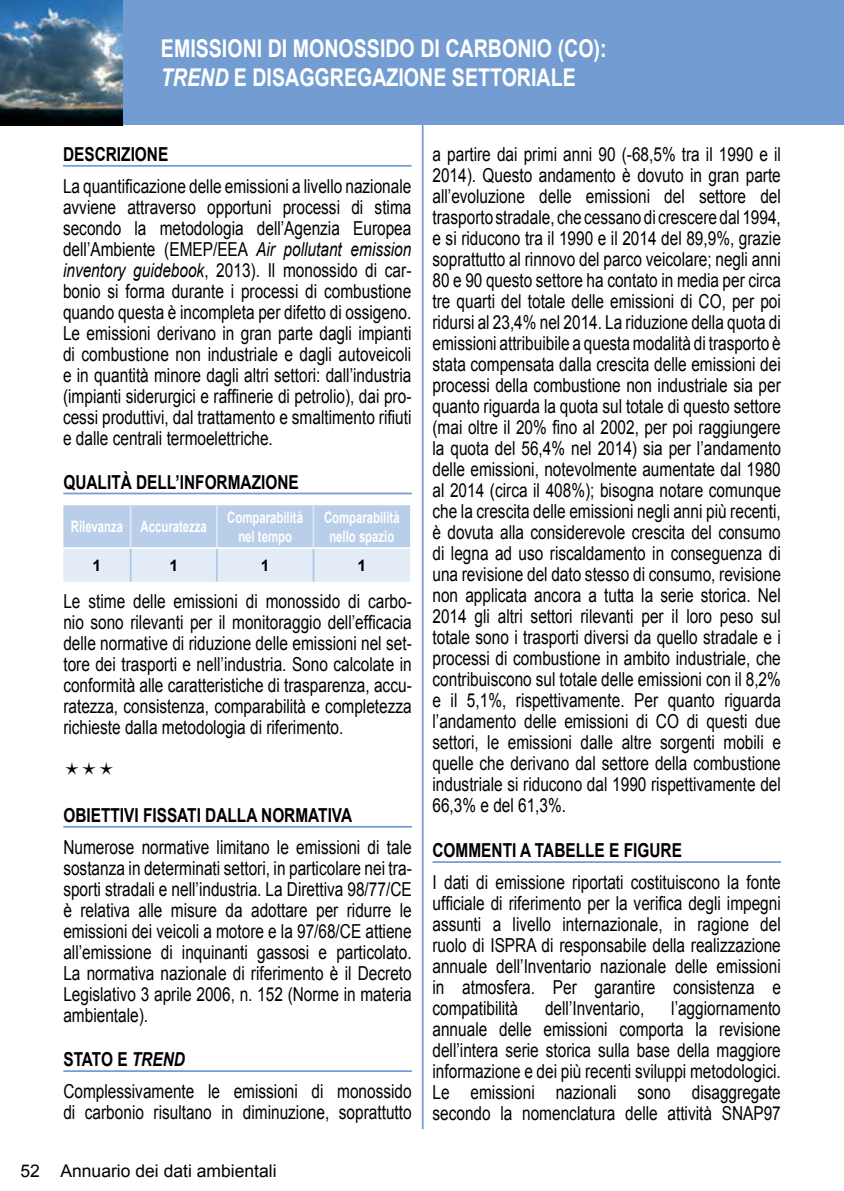
<style>
.page{position:relative;width:844px;height:1191px;background:#fff}
.page>*{position:absolute;margin:0;border:0;box-sizing:border-box;transform-origin:0 0}
.t1{font:700 24.5px/29.4px "Arial";color:#fff;scale:.8 1}
.t2{font:19.25px/21px "Arial";color:#000;text-align:justify;scale:.8 1}
.t3{font:700 19.25px "Arial";color:#000;scale:.8 1}
.t4{font:17.5px "Arial";color:#000}
.t5{font:700 15.75px/18.9px "Arial";color:#fff;text-align:center;scale:.72 1}
.t6{font:700 15.75px "Arial";color:#000}
.s1{font-style:italic}
.s2{font-weight:700}
.s3{font-weight:700;font-style:italic}
</style>
<div class="page">
<div style="left:123px;top:0;width:720px;height:125px;background:#739dd2"></div>
<img style="left:0;top:0;width:123px;height:125px">
<hr style="left:421px;top:117px;width:2px;height:1012px;background:#739dd2">
<hr style="left:63px;top:165px;width:348px;height:2px;background:#739dd2">
<hr style="left:63px;top:492px;width:348px;height:2px;background:#739dd2">
<svg style="left:63px;top:505px;width:347px;height:77px;background:#ccdbee"></svg>
<hr style="left:130px;top:549px;width:1px;height:33px;background:#aec5e7">
<hr style="left:216px;top:549px;width:2px;height:33px;background:#aec5e7">
<hr style="left:312px;top:549px;width:2px;height:33px;background:#aec5e7">
<hr style="left:130px;top:505px;width:1px;height:42px;background:#d7e8f7">
<hr style="left:216px;top:505px;width:2px;height:42px;background:#d7e8f7">
<hr style="left:312px;top:505px;width:2px;height:42px;background:#d7e8f7">
<hr style="left:63px;top:547px;width:68px;height:2px;background:#fff">
<hr style="left:131px;top:547px;width:86px;height:2px;background:#fff">
<hr style="left:217px;top:547px;width:96px;height:2px;background:#fff">
<hr style="left:313px;top:547px;width:97px;height:2px;background:#fff">
<hr style="left:63px;top:826px;width:348px;height:1px;background:#739dd2">
<hr style="left:63px;top:1070px;width:348px;height:2px;background:#739dd2">
<hr style="left:432px;top:861px;width:348px;height:2px;background:#739dd2">
<p class="t1" style="left:161px;top:34px;width:558px">EMISSIONI DI MONOSSIDO DI CARBONIO (CO):<br><span class="s1">TREND</span> E DISAGGREGAZIONE SETTORIALE</p>
<p class="t3" style="left:63px;top:141px;width:133px">DESCRIZIONE</p>
<p class="t2" style="left:63px;top:175px;width:437px">La quantificazione delle emissioni a livello nazionale avviene attraverso opportuni processi di stima secondo la metodologia dell’Agenzia Europea dell’Ambiente (EMEP/EEA <span class="s1">Air pollutant emission inventory guidebook</span>, 2013). Il monossido di car&shy;bonio si forma durante i processi di combustione quando questa è incompleta per difetto di ossigeno.<br>Le emissioni derivano in gran parte dagli impianti di combustione non industriale e dagli autoveicoli e in quantità minore dagli altri settori: dall’industria (impianti siderurgici e raffinerie di petrolio), dai pro&shy;cessi produttivi, dal trattamento e smaltimento rifiuti e dalle centrali termoelettriche.</p>
<p class="t3" style="left:63px;top:469px;width:296px">QUALITÀ DELL’INFORMAZIONE</p>
<p class="t5" style="left:71px;top:518px;width:190px">Rilevanza Accuratezza</p>
<p class="t5" style="left:227px;top:508px;width:107px">Comparabilità nel tempo</p>
<p class="t5" style="left:324px;top:508px;width:107px">Comparabilità nello spazio</p>
<p class="t6" style="left:93px;top:554px;width:10px">1</p>
<p class="t6" style="left:169px;top:554px;width:10px">1</p>
<p class="t6" style="left:261px;top:554px;width:10px">1</p>
<p class="t6" style="left:357px;top:554px;width:10px">1</p>
<p class="t2" style="left:63px;top:591px;width:437px">Le stime delle emissioni di monossido di carbo&shy;nio sono rilevanti per il monitoraggio dell’efficacia delle normative di riduzione delle emissioni nel set&shy;tore dei trasporti e nell’industria. Sono calcolate in conformità alle caratteristiche di trasparenza, accu&shy;ratezza, consistenza, comparabilità e completezza richieste dalla metodologia di riferimento.</p>
<p class="t3" style="left:63px;top:802px;width:362px">OBIETTIVI FISSATI DALLA NORMATIVA</p>
<p class="t2" style="left:63px;top:836px;width:437px">Numerose normative limitano le emissioni di tale sostanza in determinati settori, in particolare nei tra&shy;sporti stradali e nell’industria. La Direttiva 98/77/CE è relativa alle misure da adottare per ridurre le emissioni dei veicoli a motore e la 97/68/CE attiene all’emissione di inquinanti gassosi e particolato.<br>La normativa nazionale di riferimento è il Decreto Legislativo 3 aprile 2006, n. 152 (Norme in materia ambientale).</p>
<p class="t2" style="left:63px;top:1044px;width:437px;line-height:31.5px"><span class="s2">STATO E</span> <span class="s3">TREND<br></span>Complessivamente le emissioni di monossido</p>
<p class="t2" style="left:63px;top:1101px;width:437px">di carbonio risultano in diminuzione, soprattutto</p>
<p class="t4" style="left:20px;top:1159px;width:257px">52 Annuario dei dati ambientali</p>
<p class="t2" style="left:432px;top:144px;width:437px">a partire dai primi anni 90 (-68,5% tra il 1990 e il 2014). Questo andamento è dovuto in gran parte all’evoluzione delle emissioni del settore del trasporto stradale, che cessano di crescere dal 1994, e si riducono tra il 1990 e il 2014 del 89,9%, grazie soprattutto al rinnovo del parco veicolare; negli anni 80 e 90 questo settore ha contato in media per circa tre quarti del totale delle emissioni di CO, per poi ridursi al 23,4% nel 2014. La riduzione della quota di emissioni attribuibile a questa modalità di trasporto è stata compensata dalla crescita delle emissioni dei processi della combustione non industriale sia per quanto riguarda la quota sul totale di questo settore (mai oltre il 20% fino al 2002, per poi raggiungere la quota del 56,4% nel 2014) sia per l’andamento delle emissioni, notevolmente aumentate dal 1980 al 2014 (circa il 408%); bisogna notare comunque che la crescita delle emissioni negli anni più recenti, è dovuta alla considerevole crescita del consumo di legna ad uso riscaldamento in conseguenza di una revisione del dato stesso di consumo, revisione non applicata ancora a tutta la serie storica. Nel 2014 gli altri settori rilevanti per il loro peso sul totale sono i trasporti diversi da quello stradale e i processi di combustione in ambito industriale, che contribuiscono sul totale delle emissioni con il 8,2% e il 5,1%, rispettivamente. Per quanto riguarda l’andamento delle emissioni di CO di questi due settori, le emissioni dalle altre sorgenti mobili e quelle che derivano dal settore della combustione industriale si riducono dal 1990 rispettivamente del 66,3% e del 61,3%.</p>
<p class="t3" style="left:432px;top:837px;width:313px">COMMENTI A TABELLE E FIGURE</p>
<p class="t2" style="left:432px;top:871px;width:437px">I dati di emissione riportati costituiscono la fonte ufficiale di riferimento per la verifica degli impegni assunti a livello internazionale, in ragione del ruolo di ISPRA di responsabile della realizzazione annuale dell’Inventario nazionale delle emissioni in atmosfera. Per garantire consistenza e compatibilità</p>
<p class="t2" style="left:432px;top:997px;width:437px;text-indent:239px">l’aggiornamento annuale delle emissioni comporta la revisione dell’intera serie storica sulla base della maggiore informazione e dei più recenti sviluppi metodologici.<br>Le emissioni nazionali sono disaggregate secondo la nomenclatura delle attività SNAP97</p>
<p class="t2" style="left:545px;top:997px;width:126px">dell’Inventario,</p>
</div>
